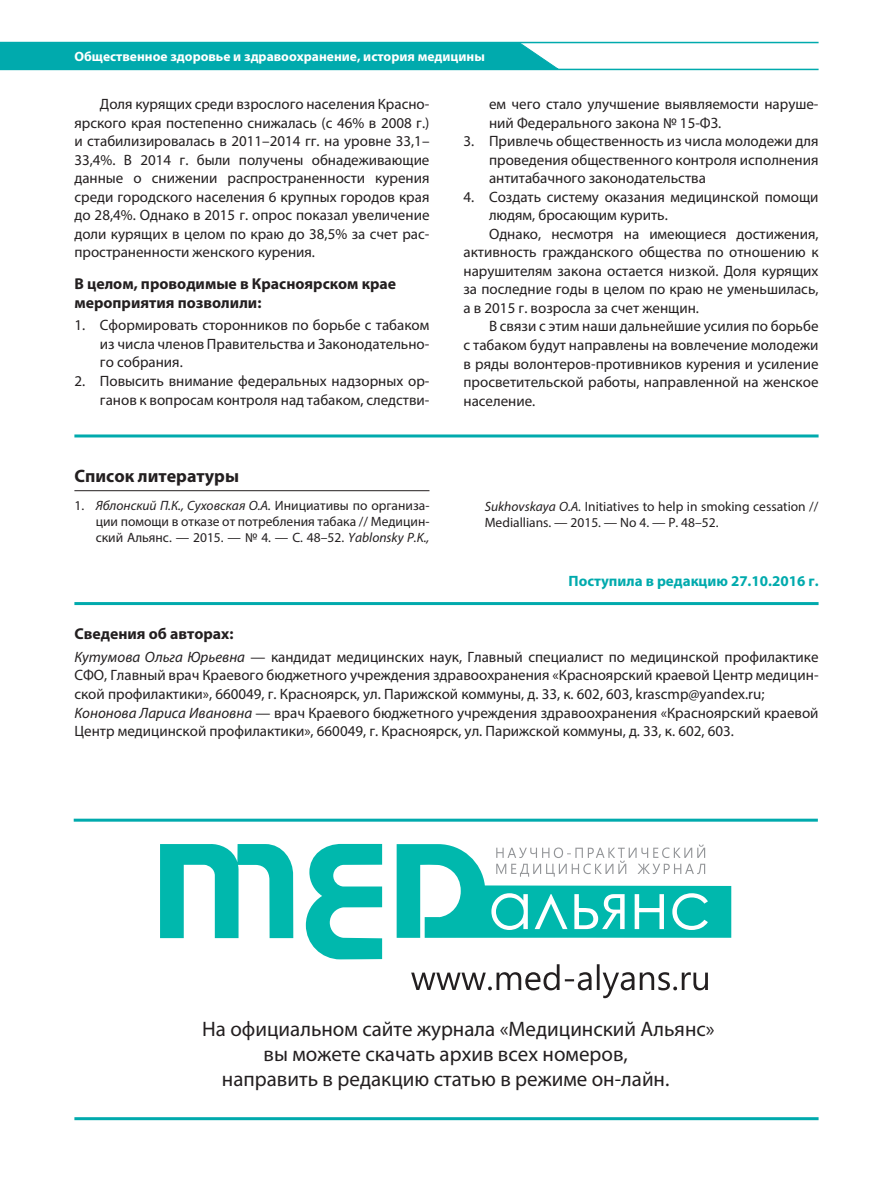
<style>
.page{position:relative;width:893px;height:1191px;background:#fff}
.page>*{position:absolute;margin:0;border:0;box-sizing:border-box;transform-origin:0 0}
.t1{font:21px "Myriad Pro";color:#231f20}
.t2{font:700 18px "Myriad Pro";color:#231f20}
.t3{font:700 15.75px/18.8px "Myriad Pro";color:#231f20}
.t4{font:15px/18.6px "Myriad Pro";color:#231f20;text-align:justify}
.t5{font:700 15px "Myriad Pro";color:#00aaad}
.t6{font:13.5px/15.8px "Myriad Pro";color:#231f20;text-align:justify}
.t7{font:700 13.5px "Myriad Pro";color:#fff}
.s1{font-style:italic}
</style>
<div class="page">
<div style="left:0;top:43px;width:560px;height:26px;background:#00aaad"></div>
<hr style="left:0;top:42px;width:819px;height:1px;background:#00aaad">
<hr style="left:0;top:69px;width:819px;height:1px;background:#00aaad">
<hr style="left:74px;top:434px;width:745px;height:3px;background:#00aaad">
<hr style="left:74px;top:602px;width:745px;height:3px;background:#00aaad">
<hr style="left:74px;top:818px;width:744px;height:3px;background:#00aaad">
<hr style="left:74px;top:1117px;width:745px;height:3px;background:#00aaad">
<svg style="left:160px;top:843px;width:571px;height:116px"></svg>
<svg style="left:496px;top:844px;width:209px;height:32px"></svg>
<svg style="left:411px;top:964px;width:297px;height:34px"></svg>
<hr style="left:74px;top:490px;width:355px;height:1px;background:#231f20">
<p class="t7" style="left:74px;top:48px;width:412px">Общественное здоровье и здравоохранение, история медицины</p>
<p class="t4" style="left:74px;top:94px;width:357px;text-indent:26px">Доля курящих среди взрослого населения Красно&shy;ярского края постепенно снижалась (с 46% в 2008 г.) и стабилизировалась в 2011–2014 гг. на уровне 33,1– 33,4%. В 2014 г. были получены обнадеживающие данные о снижении распространенности курения среди городского населения 6 крупных городов края до 28,4%. Однако в 2015 г. опрос показал увеличение доли курящих в целом по краю до 38,5% за счет рас&shy;пространенности женского курения.</p>
<p class="t3" style="left:74px;top:274px;width:323px">В целом, проводимые в Красноярском крае мероприятия позволили:</p>
<p class="t4" style="left:100px;top:316px;width:331px;text-indent:-26px">1. Сформировать сторонников по борьбе с табаком из числа членов Правительства и Законодательно&shy;го собрания.</p>
<p class="t4" style="left:74px;top:371px;width:357px;text-align:right">2. Повысить внимание федеральных надзорных ор&shy;ганов к вопросам контроля над табаком, следстви-</p>
<p class="t4" style="left:489px;top:94px;width:331px">ем чего стало улучшение выявляемости наруше&shy;ний Федерального закона № 15-ФЗ.</p>
<p class="t4" style="left:489px;top:132px;width:331px;text-indent:-26px">3. Привлечь общественность из числа молодежи для проведения общественного контроля исполнения антитабачного законодательства</p>
<p class="t4" style="left:463px;top:187px;width:357px">4. Создать систему оказания медицинской помощи</p>
<p class="t4" style="left:489px;top:206px;width:180px">людям, бросающим курить.</p>
<p class="t4" style="left:489px;top:224px;width:331px">Однако, несмотря на имеющиеся достижения,</p>
<p class="t4" style="left:463px;top:243px;width:357px">активность гражданского общества по отношению к</p>
<p class="t4" style="left:463px;top:261px;width:357px">нарушителям закона остается низкой. Доля курящих</p>
<p class="t4" style="left:463px;top:280px;width:357px">за последние годы в целом по краю не уменьшилась,</p>
<p class="t4" style="left:463px;top:298px;width:237px">а в 2015 г. возросла за счет женщин.</p>
<p class="t4" style="left:489px;top:317px;width:331px">В связи с этим наши дальнейшие усилия по борьбе</p>
<p class="t4" style="left:463px;top:335px;width:357px">с табаком будут направлены на вовлечение молодежи</p>
<p class="t4" style="left:463px;top:354px;width:357px">в ряды волонтеров-противников курения и усиление</p>
<p class="t4" style="left:463px;top:372px;width:357px">просветительской работы, направленной на женское</p>
<p class="t4" style="left:463px;top:391px;width:73px">население.</p>
<p class="t2" style="left:74px;top:464px;width:166px">Список литературы</p>
<p class="t6" style="left:96px;top:498px;width:335px;text-indent:-21px">1. <span class="s1">Яблонский П.К., Суховская О.А.</span> Инициативы по организа&shy;ции помощи в отказе от потребления табака // Медицин&shy;ский Альянс. — 2015. — № 4. — С. 48–52. <span class="s1">Yablonsky P.K.,</span></p>
<p class="t6" style="left:485px;top:498px;width:335px"><span class="s1">Sukhovskaya O.A.</span> Initiatives to help in smoking cessation //<br>Mediallians. — 2015. — Nо 4. — Р. 48–52.</p>
<p class="t5" style="left:569px;top:571px;width:251px">Поступила в редакцию 27.10.2016 г.</p>
<p class="t3" style="left:74px;top:624px;width:161px">Сведения об авторах:</p>
<p class="t4" style="left:74px;top:647px;width:746px;text-align:left"><span class="s1">Кутумова Ольга Юрьевна</span> — кандидат медицинских наук, Главный специалист по медицинской профилактике СФО, Главный врач Краевого бюджетного учреждения здравоохранения «Красноярский краевой Центр медицин&shy;ской профилактики», 660049, г. Красноярск, ул. Парижской коммуны, д. 33, к. 602, 603, krascmp@yandex.ru; <span class="s1">Кононова Лариса Ивановна</span> — врач Краевого бюджетного учреждения здравоохранения «Красноярский краевой Центр медицинской профилактики», 660049, г. Красноярск, ул. Парижской коммуны, д. 33, к. 602, 603.</p>
<h1 class="t1" style="left:202px;top:1015px;width:514px">На официальном сайте журнала «Медицинский Альянс»</h1>
<h1 class="t1" style="left:263px;top:1041px;width:366px">вы можете скачать архив всех номеров,</h1>
<h1 class="t1" style="left:222px;top:1066px;width:449px">направить в редакцию статью в режиме он-лайн.</h1>
</div>
